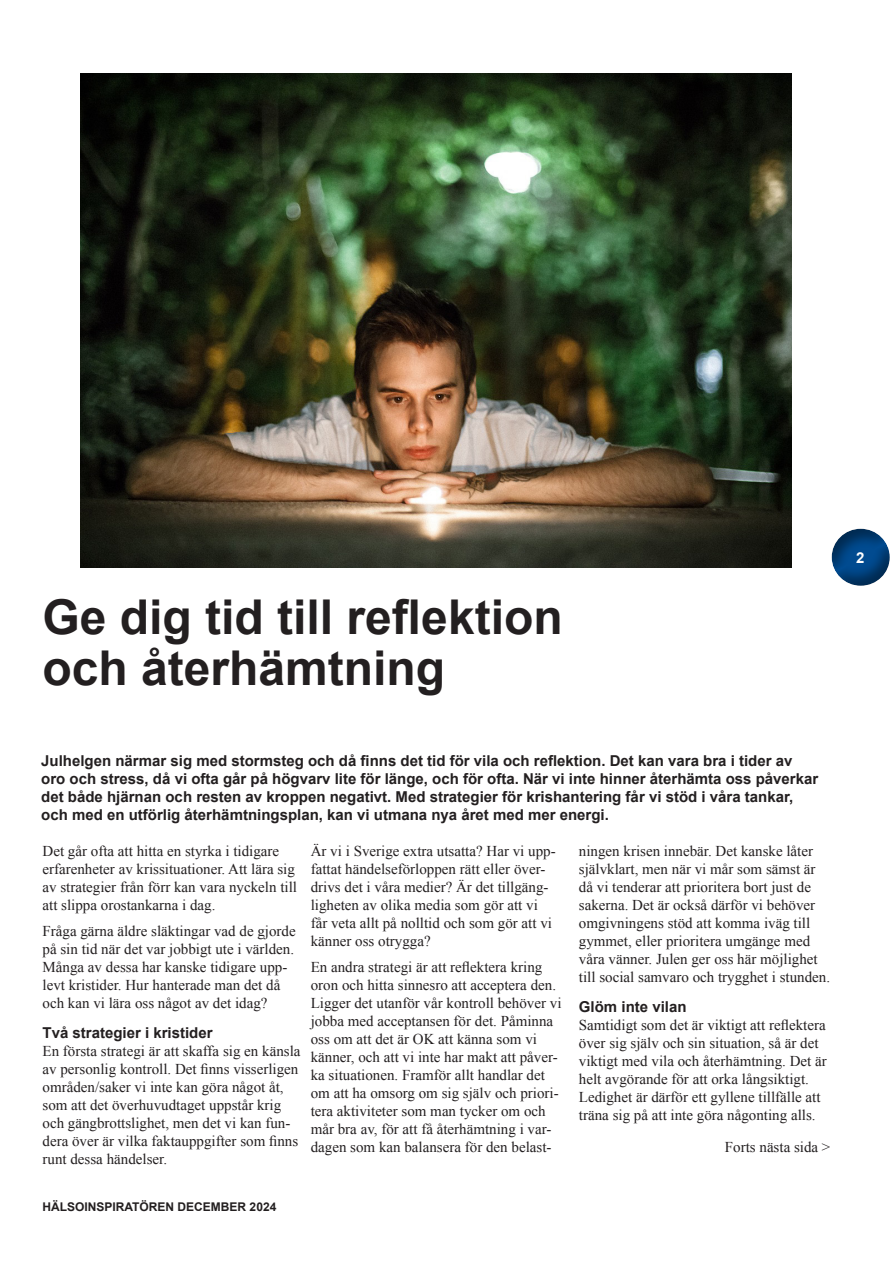
<style>
.page{position:relative;width:893px;height:1263px;background:#fff}
.page>*{position:absolute;margin:0;border:0;box-sizing:border-box;transform-origin:0 0}
.artikelrubrik{font:700 48px/51px "Arial";color:#231f20}
.Brödtext{font:15px/18px "Times New Roman";color:#231f20}
.Ingress{font:700 15px/18px "Arial";color:#231f20}
.Underrubrik{font:700 15px "Arial";color:#231f20}
.t1{font:700 15px "Arial";color:#fff}
.t2{font:700 12px "Arial";color:#231f20}
</style>
<div class="page">
<div style="left:831px;top:528px;width:62px;height:58px;background:#231f20;opacity:.5"></div>
<img style="left:81px;top:73px;width:710px;height:495px">
<p class="artikelrubrik" style="left:43px;top:593px;width:522px">Ge dig tid till reflektion och återhämtning</p>
<p class="Ingress" style="left:41px;top:752px;width:778px">Julhelgen närmar sig med stormsteg och då finns det tid för vila och reflektion. Det kan vara bra i tider av oro och stress, då vi ofta går på högvarv lite för länge, och för ofta. När vi inte hinner återhämta oss påverkar det både hjärnan och resten av kroppen negativt. Med strategier för krishantering får vi stöd i våra tankar, och med en utförlig återhämtningsplan, kan vi utmana nya året med mer energi.</p>
<p class="Brödtext" style="left:43px;top:841px;width:256px">Det går ofta att hitta en styrka i tidigare erfarenheter av krissituationer. Att lära sig av strategier från förr kan vara nyckeln till att slippa orostankarna i dag.</p>
<p class="Brödtext" style="left:43px;top:922px;width:255px">Fråga gärna äldre släktingar vad de gjorde på sin tid när det var jobbigt ute i världen.<br>Många av dessa har kanske tidigare upp&shy;levt kristider. Hur hanterade man det då och kan vi lära oss något av det idag?</p>
<p class="Underrubrik" style="left:43px;top:1023px;width:172px">Två strategier i kristider</p>
<p class="Brödtext" style="left:43px;top:1042px;width:259px">En första strategi är att skaffa sig en känsla av personlig kontroll. Det finns visserligen områden/saker vi inte kan göra något åt, som att det överhuvudtaget uppstår krig och gängbrottslighet, men det vi kan fun&shy;dera över är vilka faktauppgifter som finns runt dessa händelser.</p>
<p class="Brödtext" style="left:311px;top:841px;width:246px">Är vi i Sverige extra utsatta? Har vi upp&shy;fattat händelseförloppen rätt eller över&shy;drivs det i våra medier? Är det tillgäng&shy;ligheten av olika media som gör att vi får veta allt på nolltid och som gör att vi känner oss otrygga?</p>
<p class="Brödtext" style="left:311px;top:958px;width:252px">En andra strategi är att reflektera kring oron och hitta sinnesro att acceptera den.<br>Ligger det utanför vår kontroll behöver vi jobba med acceptansen för det. Påminna oss om att det är OK att känna som vi känner, och att vi inte har makt att påver&shy;ka situationen. Framför allt handlar det om att ha omsorg om sig själv och priori&shy;tera aktiviteter som man tycker om och mår bra av, för att få återhämtning i var&shy;dagen som kan balansera för den belast-</p>
<p class="Brödtext" style="left:579px;top:841px;width:253px">ningen krisen innebär. Det kanske låter självklart, men när vi mår som sämst är då vi tenderar att prioritera bort just de sakerna. Det är också därför vi behöver omgivningens stöd att komma iväg till gymmet, eller prioritera umgänge med våra vänner. Julen ger oss här möjlighet till social samvaro och trygghet i stunden.</p>
<p class="Underrubrik" style="left:579px;top:997px;width:109px">Glöm inte vilan</p>
<p class="Brödtext" style="left:579px;top:1015px;width:249px">Samtidigt som det är viktigt att reflektera över sig själv och sin situation, så är det viktigt med vila och återhämtning. Det är helt avgörande för att orka långsiktigt.<br>Ledighet är därför ett gyllene tillfälle att träna sig på att inte göra någonting alls.</p>
<p class="Brödtext" style="left:725px;top:1138px;width:107px">Forts nästa sida &gt;</p>
<p class="t2" style="left:43px;top:1199px;width:235px">HÄLSOINSPIRATÖREN DECEMBER 2024</p>
<p class="t1" style="left:856px;top:548px;width:10px">2</p>
</div>
